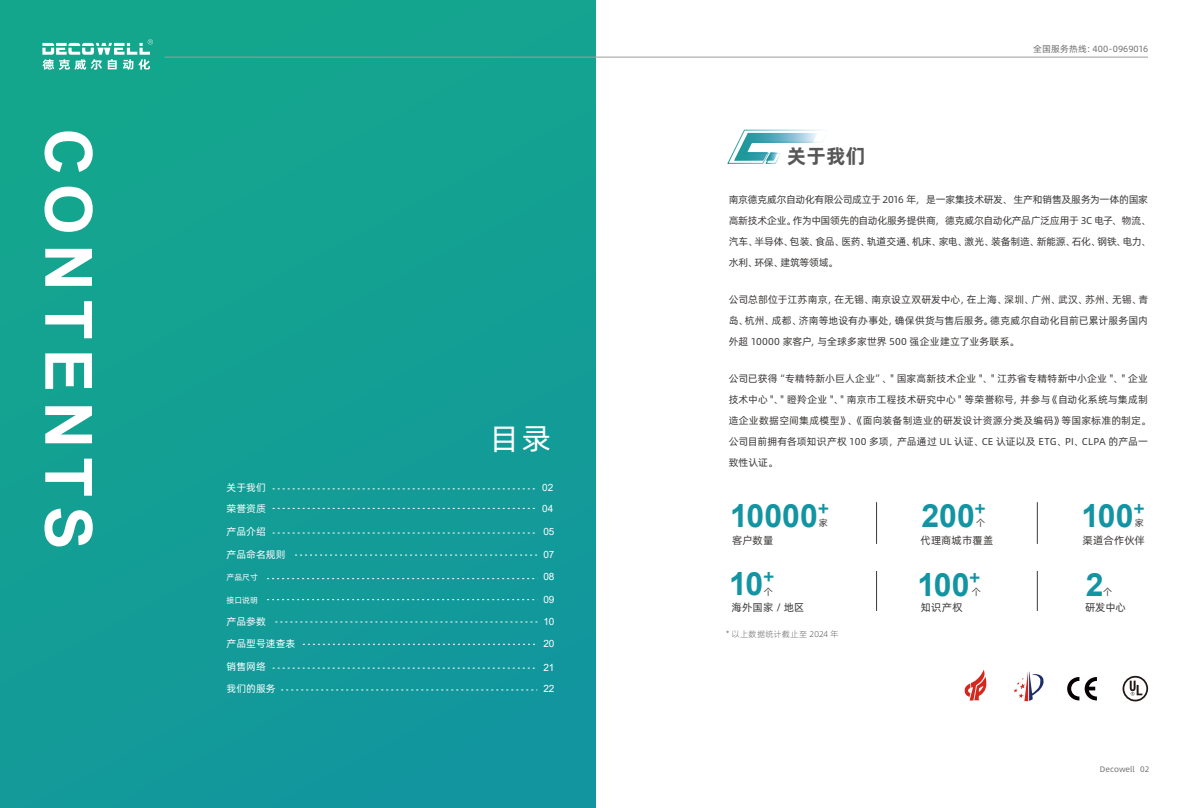
<style>
.page{position:relative;width:1191px;height:808px;background:#fff}
.page>*{position:absolute;margin:0;border:0;box-sizing:border-box;transform-origin:0 0}
.t1{font:700 65.2px "Arial";letter-spacing:.14em;color:#fff}
.t2{font:700 32px "Arial";color:#1394a3}
.t3{font:30px "Alibaba Pu Hui Ti R";color:#fff}
.t4{font:20px "Alibaba Pu Hui Ti B";color:#575757}
.t5{font:10.5px "Alibaba Pu Hui Ti R";letter-spacing:.005em;color:#3d3a39}
.t6{font:10px/21px "Alibaba Pu Hui Ti R";color:#3d3a39;text-align:justify}
.t7{font:10px/21px "Alibaba Pu Hui Ti R";letter-spacing:-.02em;color:#3d3a39}
.t8{font:10px "Alibaba Pu Hui Ti R";color:#fff}
.t9{font:10px/21.4px "Arial";color:#fff}
.t10{font:9.2px "Alibaba Pu Hui Ti R";color:#3d3a39}
.t11{font:9px "Alibaba Pu Hui Ti R";letter-spacing:.005em;color:#717071}
.t12{font:8.4px "Alibaba Pu Hui Ti L";letter-spacing:.02em;color:#3d3a39}
.t13{font:8px "Alibaba Pu Hui Ti R";color:#717071}
.t14{font:8px "Alibaba Pu Hui Ti R";color:#fff}
.s1{font-family:"Alibaba Pu Hui Ti M";font-weight:400;font-size:29.9px}
.s2{font-family:"Alibaba Pu Hui Ti M";font-weight:400;font-size:29.7px}
</style>
<div class="page">
<svg style="left:727px;top:130px;width:97px;height:34px"></svg>
<hr style="left:876px;top:502px;width:1px;height:42px;background:#3d3a39">
<hr style="left:1037px;top:502px;width:1px;height:42px;background:#3d3a39">
<hr style="left:876px;top:571px;width:1px;height:40px;background:#3d3a39">
<hr style="left:1037px;top:571px;width:1px;height:40px;background:#3d3a39">
<svg style="left:964px;top:670px;width:22px;height:30px"></svg>
<svg style="left:1067px;top:677px;width:30px;height:23px"></svg>
<svg style="left:1122px;top:676px;width:26px;height:25px"></svg>
<svg style="left:1014px;top:671px;width:30px;height:30px"></svg>
<div style="left:0;top:0;width:595px;height:808px;background:#139f94"></div>
<svg style="left:42px;top:39px;width:111px;height:31px"></svg>
<hr style="left:165px;top:57px;width:983px;height:1px;background:#9d9d9e">
<svg style="left:281px;top:690px;width:256px;height:1px"></svg>
<svg style="left:273px;top:668px;width:262px;height:1px"></svg>
<svg style="left:273px;top:533px;width:262px;height:1px"></svg>
<svg style="left:273px;top:508px;width:262px;height:1px"></svg>
<svg style="left:273px;top:489px;width:262px;height:1px"></svg>
<svg style="left:303px;top:644px;width:232px;height:1px"></svg>
<svg style="left:295px;top:555px;width:242px;height:1px"></svg>
<svg style="left:275px;top:622px;width:262px;height:1px"></svg>
<svg style="left:267px;top:599px;width:268px;height:1px"></svg>
<svg style="left:267px;top:578px;width:268px;height:1px"></svg>
<h1 class="t1" style="left:114px;top:128px;width:423px;rotate:90deg">CONTENTS</h1>
<h3 class="t3" style="left:489px;top:416px;width:63px">目录</h3>
<p class="t8" style="left:226px;top:480px;width:41px">关于我们</p>
<p class="t9" style="left:542px;top:477px;width:13px">02</p>
<p class="t8" style="left:226px;top:501px;width:41px">荣誉资质</p>
<p class="t9" style="left:542px;top:498px;width:13px">04</p>
<p class="t8" style="left:226px;top:524px;width:41px">产品介绍</p>
<p class="t8" style="left:226px;top:547px;width:61px">产品命名规则</p>
<p class="t14" style="left:226px;top:571px;width:33px">产品尺寸</p>
<p class="t14" style="left:226px;top:594px;width:33px">接口说明</p>
<p class="t8" style="left:226px;top:614px;width:41px">产品参数</p>
<p class="t8" style="left:226px;top:636px;width:70px">产品型号速查表</p>
<p class="t8" style="left:226px;top:659px;width:41px">销售网络</p>
<p class="t8" style="left:226px;top:681px;width:51px">我们的服务</p>
<p class="t9" style="left:543px;top:521px;width:13px">05</p>
<p class="t9" style="left:543px;top:544px;width:13px">07</p>
<p class="t9" style="left:543px;top:566px;width:13px">08</p>
<p class="t9" style="left:543px;top:588px;width:13px">09</p>
<p class="t9" style="left:543px;top:610px;width:13px">10</p>
<p class="t9" style="left:543px;top:633px;width:13px">20</p>
<p class="t9" style="left:543px;top:656px;width:13px">21<br>22</p>
<h3 class="t4" style="left:786px;top:141px;width:80px">关于我们</h3>
<p class="t11" style="left:1033px;top:42px;width:117px">全国服务热线：400-0969016</p>
<p class="t7" style="left:728px;top:188px;width:423px">南京德克威尔自动化有限公司成立于 2016 年，是一家集技术研发、生产和销售及服务为一体的国家高新技术企业。作为中国领先的自动化服务提供商，德克威尔自动化产品广泛应用于 3C 电子、物流、汽车、半导体、包装、食品、医药、轨道交通、机床、家电、激光、装备制造、新能源、石化、钢铁、电力、水利、环保、建筑等领域。</p>
<p class="t6" style="left:728px;top:288px;width:421px">公司总部位于江苏南京，在无锡、南京设立双研发中心，在上海、深圳、广州、武汉、苏州、无锡、青岛、杭州、成都、济南等地设有办事处，确保供货与售后服务。德克威尔自动化目前已累计服务国内外超 10000 家客户，与全球多家世界 500 强企业建立了业务联系。</p>
<p class="t6" style="left:728px;top:367px;width:424px;text-align:left">公司已获得“专精特新小巨人企业”、" 国家高新技术企业 "、" 江苏省专精特新中小企业 "、" 企业技术中心 "、" 瞪羚企业 "、" 南京市工程技术研究中心 " 等荣誉称号，并参与《自动化系统与集成制造企业数据空间集成模型》、《面向装备制造业的研发设计资源分类及编码》等国家标准的制定。公司目前拥有各项知识产权 100 多项，产品通过 UL 认证、CE 认证以及 ETG、PI、CLPA 的产品一致性认证。</p>
<h2 class="t2" style="left:730px;top:493px;width:101px">10000<span class="s1">⁺</span></h2>
<p class="t5" style="left:732px;top:532px;width:43px">客户数量</p>
<p class="t10" style="left:819px;top:516px;width:11px">家</p>
<h2 class="t2" style="left:729px;top:561px;width:47px">10<span class="s2">⁺</span></h2>
<p class="t10" style="left:764px;top:584px;width:11px">个</p>
<p class="t5" style="left:731px;top:599px;width:74px">海外国家 / 地区</p>
<p class="t12" style="left:726px;top:628px;width:114px">* 以上数据统计截止至 2024 年</p>
<h2 class="t2" style="left:921px;top:493px;width:66px">200<span class="s2">⁺</span></h2>
<p class="t5" style="left:920px;top:532px;width:74px">代理商城市覆盖</p>
<p class="t10" style="left:976px;top:516px;width:11px">个</p>
<h2 class="t2" style="left:917px;top:562px;width:65px">100<span class="s2">⁺</span></h2>
<p class="t5" style="left:920px;top:599px;width:43px">知识产权</p>
<p class="t10" style="left:971px;top:584px;width:11px">个</p>
<h2 class="t2" style="left:1081px;top:493px;width:65px">100<span class="s2">⁺</span></h2>
<p class="t5" style="left:1082px;top:532px;width:64px">渠道合作伙伴</p>
<p class="t10" style="left:1135px;top:515px;width:11px">家</p>
<h2 class="t2" style="left:1085px;top:562px;width:19px">2</h2>
<p class="t5" style="left:1085px;top:599px;width:42px">研发中心</p>
<p class="t10" style="left:1103px;top:584px;width:11px">个</p>
<p class="t13" style="left:1100px;top:763px;width:51px">Decowell 02</p>
</div>
